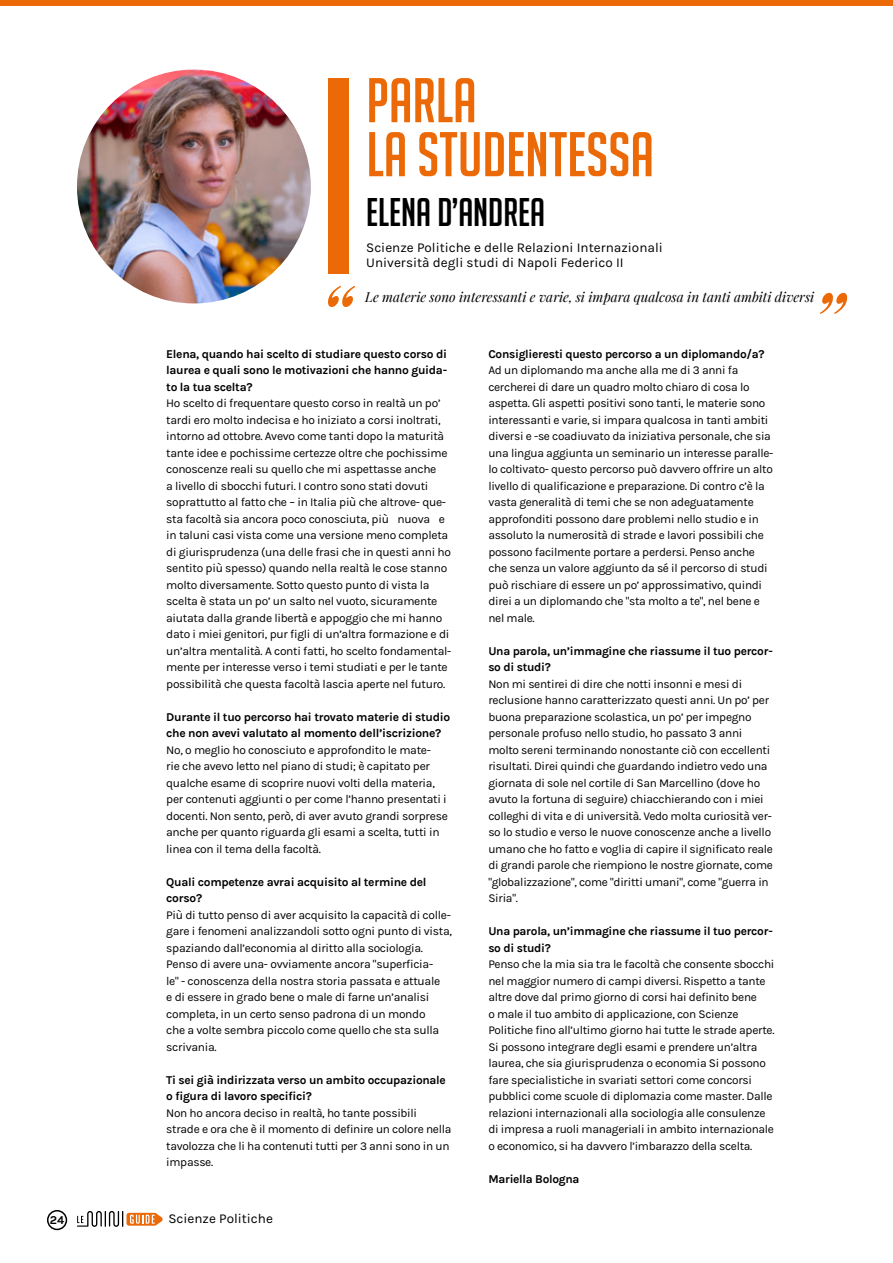
<style>
.page{position:relative;width:893px;height:1263px;background:#fff}
.page>*{position:absolute;margin:0;border:0;box-sizing:border-box;transform-origin:0 0}
.t1{font:61.5px/54px "Big Noodle Titling";color:#ec6907}
.t2{font:39px "Big Noodle Titling";color:#000}
.t3{font:13.5px/15px "Karla";color:#000}
.t4{font:italic 13.5px "Playfair Display";color:#000}
.t5{font:12px/16.5px "Karla";letter-spacing:-.025em;color:#000}
.t6{font:700 12px/16.5px "Karla";letter-spacing:-.025em;color:#000}
</style>
<div class="page">
<svg style="left:77px;top:1211px;width:86px;height:16px"></svg>
<div style="left:47px;top:1210px;width:20px;height:20px;border:2px solid #000;border-radius:50%"></div>
<div style="left:0;top:0;width:893px;height:6px;background:#ec6907"></div>
<img style="left:77px;top:70px;width:234px;height:233px;border-radius:117px">
<div style="left:328px;top:78px;width:20px;height:196px;background:#ec6907"></div>
<svg style="left:328px;top:286px;width:27px;height:21px"></svg>
<svg style="left:820px;top:293px;width:27px;height:21px"></svg>
<h1 class="t1" style="left:366px;top:73px;width:289px">PARLA<br>LA STUDENTESSA</h1>
<h2 class="t2" style="left:366px;top:191px;width:180px">ELENA D’ANDREA</h2>
<p class="t3" style="left:366px;top:240px;width:298px">Scienze Politiche e delle Relazioni Internazionali<br>Università degli studi di Napoli Federico II</p>
<p class="t4" style="left:365px;top:287px;width:451px">Le materie sono interessanti e varie, si impara qualcosa in tanti ambiti diversi</p>
<p class="t6" style="left:166px;top:345px;width:282px;text-align:justify">Elena, quando hai scelto di studiare questo corso di laurea e quali sono le motivazioni che hanno guida&shy;to la tua scelta?</p>
<p class="t5" style="left:166px;top:395px;width:287px">Ho scelto di frequentare questo corso in realtà un po’ tardi ero molto indecisa e ho iniziato a corsi inoltrati, intorno ad ottobre. Avevo come tanti dopo la maturità tante idee e pochissime certezze oltre che pochissime conoscenze reali su quello che mi aspettasse anche<br>a livello di sbocchi futuri. I contro sono stati dovuti soprattutto al fatto che – in Italia più che altrove- que&shy;sta facoltà sia ancora poco conosciuta, più “nuova e in taluni casi vista come una versione meno completa di giurisprudenza (una delle frasi che in questi anni ho sentito più spesso) quando nella realtà le cose stanno molto diversamente. Sotto questo punto di vista la scelta è stata un po’ un salto nel vuoto, sicuramente aiutata dalla grande libertà e appoggio che mi hanno dato i miei genitori, pur figli di un’altra formazione e di un’altra mentalità. A conti fatti, ho scelto fondamental&shy;mente per interesse verso i temi studiati e per le tante possibilità che questa facoltà lascia aperte nel futuro.</p>
<p class="t6" style="left:166px;top:708px;width:286px">Durante il tuo percorso hai trovato materie di studio che non avevi valutato al momento dell’iscrizione?</p>
<p class="t5" style="left:166px;top:741px;width:283px">No, o meglio ho conosciuto e approfondito le mate-<br>rie che avevo letto nel piano di studi; è capitato per qualche esame di scoprire nuovi volti della materia, per contenuti aggiunti o per come l’hanno presentati i docenti. Non sento, però, di aver avuto grandi sorprese anche per quanto riguarda gli esami a scelta, tutti in linea con il tema della facoltà.</p>
<p class="t6" style="left:166px;top:873px;width:262px">Quali competenze avrai acquisito al termine del corso?</p>
<p class="t5" style="left:166px;top:906px;width:287px">Più di tutto penso di aver acquisito la capacità di colle&shy;gare i fenomeni analizzandoli sotto ogni punto di vista, spaziando dall’economia al diritto alla sociologia.<br>Penso di avere una- ovviamente ancora "superficia-<br>le" - conoscenza della nostra storia passata e attuale<br>e di essere in grado bene o male di farne un’analisi completa, in un certo senso padrona di un mondo<br>che a volte sembra piccolo come quello che sta sulla scrivania.</p>
<p class="t6" style="left:166px;top:1071px;width:281px">Ti sei già indirizzata verso un ambito occupazionale o figura di lavoro specifici?</p>
<p class="t5" style="left:166px;top:1104px;width:287px">Non ho ancora deciso in realtà, ho tante possibili strade e ora che è il momento di definire un colore nella tavolozza che li ha contenuti tutti per 3 anni sono in un impasse.</p>
<p class="t6" style="left:50px;top:1212px;width:16px">24</p>
<p class="t3" style="left:168px;top:1211px;width:106px">Scienze Politiche</p>
<p class="t6" style="left:488px;top:345px;width:278px">Consiglieresti questo percorso a un diplomando/a?</p>
<p class="t5" style="left:488px;top:362px;width:287px">Ad un diplomando ma anche alla me di 3 anni fa cercherei di dare un quadro molto chiaro di cosa lo aspetta. Gli aspetti positivi sono tanti, le materie sono interessanti e varie, si impara qualcosa in tanti ambiti diversi e -se coadiuvato da iniziativa personale, che sia una lingua aggiunta un seminario un interesse paralle&shy;lo coltivato- questo percorso può davvero offrire un alto livello di qualificazione e preparazione. Di contro c’è la vasta generalità di temi che se non adeguatamente approfonditi possono dare problemi nello studio e in assoluto la numerosità di strade e lavori possibili che possono facilmente portare a perdersi. Penso anche che senza un valore aggiunto da sé il percorso di studi può rischiare di essere un po’ approssimativo, quindi direi a un diplomando che "sta molto a te", nel bene e nel male.</p>
<p class="t6" style="left:488px;top:642px;width:286px">Una parola, un’immagine che riassume il tuo percor&shy;so di studi?</p>
<p class="t5" style="left:488px;top:675px;width:286px">Non mi sentirei di dire che notti insonni e mesi di reclusione hanno caratterizzato questi anni. Un po’ per buona preparazione scolastica, un po’ per impegno personale profuso nello studio, ho passato 3 anni molto sereni terminando nonostante ciò con eccellenti risultati. Direi quindi che guardando indietro vedo una giornata di sole nel cortile di San Marcellino (dove ho avuto la fortuna di seguire) chiacchierando con i miei colleghi di vita e di università. Vedo molta curiosità ver&shy;so lo studio e verso le nuove conoscenze anche a livello umano che ho fatto e voglia di capire il significato reale di grandi parole che riempiono le nostre giornate, come "globalizzazione", come "diritti umani", come "guerra in Siria".</p>
<p class="t6" style="left:488px;top:923px;width:286px">Una parola, un’immagine che riassume il tuo percor&shy;so di studi?</p>
<p class="t5" style="left:488px;top:956px;width:288px">Penso che la mia sia tra le facoltà che consente sbocchi nel maggior numero di campi diversi. Rispetto a tante altre dove dal primo giorno di corsi hai definito bene<br>o male il tuo ambito di applicazione, con Scienze Politiche fino all’ultimo giorno hai tutte le strade aperte.<br>Si possono integrare degli esami e prendere un’altra laurea, che sia giurisprudenza o economia Si possono fare specialistiche in svariati settori come concorsi pubblici come scuole di diplomazia come master. Dalle relazioni internazionali alla sociologia alle consulenze di impresa a ruoli manageriali in ambito internazionale o economico, si ha davvero l’imbarazzo della scelta.</p>
<p class="t6" style="left:488px;top:1170px;width:93px">Mariella Bologna</p>
</div>
